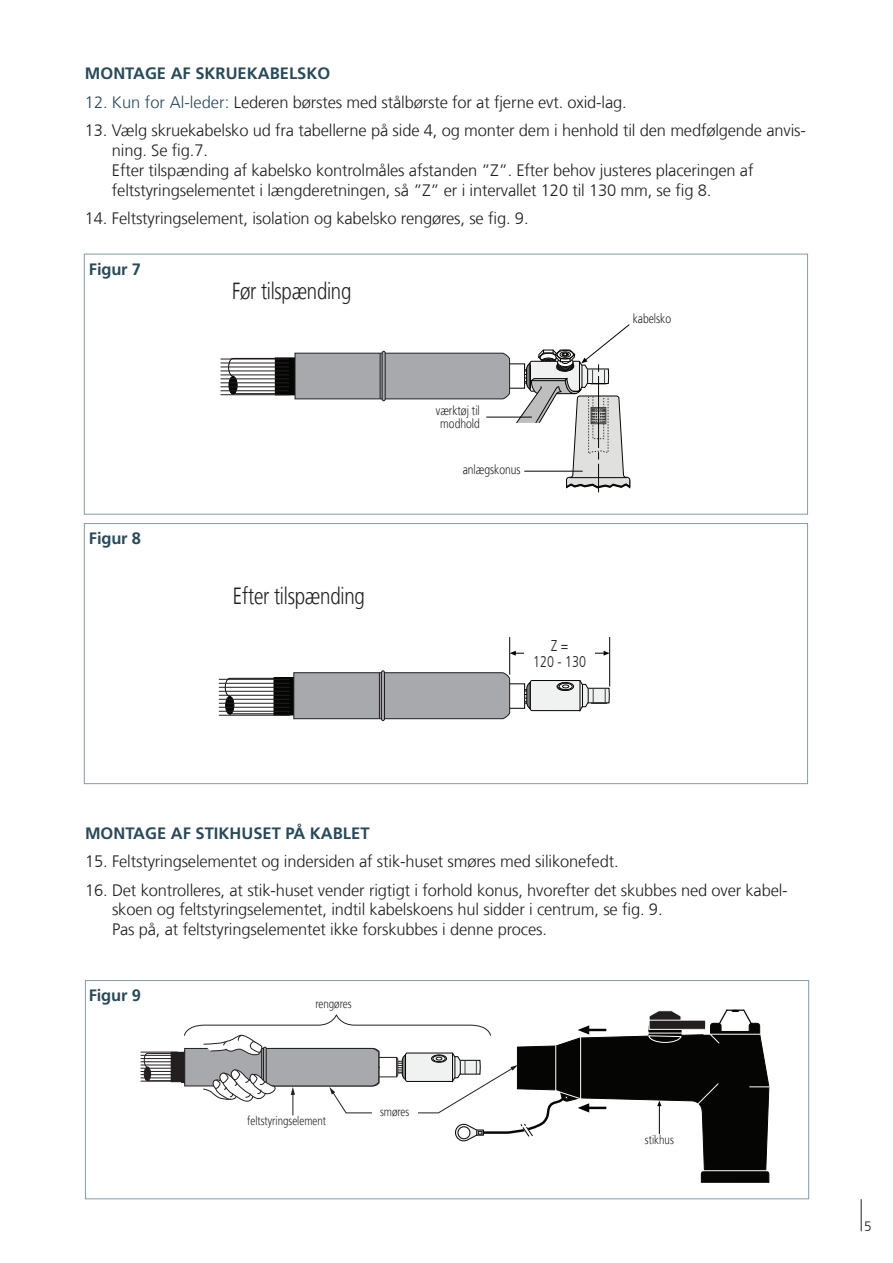
<style>
.page{position:relative;width:893px;height:1263px;background:#fff}
.page>*{position:absolute;margin:0;border:0;box-sizing:border-box;transform-origin:0 0}
.t1{font:300 23.4px "Frutiger LT Com";letter-spacing:-.015em;color:#211e1e;scale:.8 1}
.t2{font:300 23.25px "Frutiger LT Com";letter-spacing:-.015em;color:#211e1e;scale:.8 1}
.t3{font:300 16.5px/19.8px "Frutiger LT Com";letter-spacing:-.01em;color:#231f20}
.Copy_45_11pt_black_n{font:700 16.5px "Frutiger LT Com";color:#294a59}
.Figur{font:700 16.5px "Frutiger LT Com";letter-spacing:-.01em;color:#294a59}
.t4{font:300 15.6px/15.6px "Frutiger LT Com";color:#231f20;text-align:center;scale:.8 1}
.t5{font:300 13.5px "Frutiger LT Com";color:#231f20}
.t6{font:300 12.9px/12.9px "Frutiger LT Com";color:#231f20;text-align:center;scale:.8 1}
.t7{font:300 12.3px "Frutiger LT Com";color:#231f20;scale:.8 1}
.s1{color:#294a59}
</style>
<div class="page">
<hr style="left:220px;top:358px;width:69px;height:1px;background:#231f20">
<hr style="left:220px;top:362px;width:69px;height:1px;background:#231f20">
<hr style="left:220px;top:366px;width:69px;height:1px;background:#231f20">
<hr style="left:220px;top:370px;width:69px;height:1px;background:#231f20">
<hr style="left:220px;top:378px;width:69px;height:1px;background:#231f20">
<hr style="left:220px;top:374px;width:69px;height:1px;background:#231f20">
<hr style="left:220px;top:382px;width:69px;height:1px;background:#231f20">
<hr style="left:220px;top:390px;width:69px;height:1px;background:#231f20">
<hr style="left:220px;top:386px;width:69px;height:1px;background:#231f20">
<hr style="left:220px;top:394px;width:69px;height:1px;background:#231f20">
<svg style="left:228px;top:324px;width:403px;height:169px"></svg>
<div style="left:382px;top:351px;width:3px;height:50px;border:1px solid #231f20;border-radius:2px"></div>
<hr style="left:380px;top:353px;width:1px;height:46px;background:#231f20">
<div style="left:84px;top:254px;width:724px;height:260px;border:1px solid #839ca9"></div>
<svg style="left:149px;top:1056px;width:22px;height:23px"></svg>
<div style="left:147px;top:1053px;width:82px;height:28px;border:1px solid #231f20"></div>
<svg style="left:144px;top:1053px;width:5px;height:15px"></svg>
<div style="left:144px;top:1067px;width:7px;height:14px;background:#231f20;border:1px solid #231f20;border-radius:50%"></div>
<div style="left:171px;top:1052px;width:13px;height:30px;background:#231f20"></div>
<hr style="left:141px;top:1052px;width:37px;height:1px;background:#231f20">
<hr style="left:141px;top:1055px;width:37px;height:1px;background:#231f20">
<hr style="left:141px;top:1058px;width:37px;height:1px;background:#231f20">
<hr style="left:141px;top:1061px;width:37px;height:1px;background:#231f20">
<hr style="left:141px;top:1068px;width:37px;height:1px;background:#231f20">
<hr style="left:141px;top:1064px;width:37px;height:1px;background:#231f20">
<hr style="left:141px;top:1071px;width:37px;height:1px;background:#231f20">
<hr style="left:141px;top:1077px;width:37px;height:1px;background:#231f20">
<hr style="left:141px;top:1074px;width:37px;height:1px;background:#231f20">
<hr style="left:141px;top:1081px;width:37px;height:1px;background:#231f20">
<svg style="left:181px;top:1009px;width:588px;height:174px"></svg>
<div style="left:85px;top:980px;width:724px;height:219px;border:1px solid #839ca9"></div>
<hr style="left:219px;top:679px;width:71px;height:1px;background:#231f20">
<hr style="left:219px;top:683px;width:71px;height:1px;background:#231f20">
<hr style="left:219px;top:687px;width:71px;height:1px;background:#231f20">
<hr style="left:219px;top:691px;width:71px;height:1px;background:#231f20">
<hr style="left:219px;top:699px;width:71px;height:1px;background:#231f20">
<hr style="left:219px;top:695px;width:71px;height:1px;background:#231f20">
<hr style="left:219px;top:703px;width:71px;height:1px;background:#231f20">
<hr style="left:219px;top:711px;width:71px;height:1px;background:#231f20">
<hr style="left:219px;top:707px;width:71px;height:1px;background:#231f20">
<hr style="left:219px;top:715px;width:71px;height:1px;background:#231f20">
<svg style="left:225px;top:637px;width:385px;height:82px"></svg>
<div style="left:381px;top:670px;width:4px;height:51px;border:1px solid #231f20;border-radius:2px"></div>
<hr style="left:379px;top:673px;width:1px;height:46px;background:#231f20">
<div style="left:84px;top:523px;width:724px;height:261px;border:1px solid #839ca9"></div>
<hr style="left:861px;top:1199px;width:1px;height:32px;background:#231f20">
<p class="Copy_45_11pt_black_n" style="left:85px;top:64px;width:247px">MONTAGE AF SKRUEKABELSKO</p>
<p class="t3" style="left:85px;top:92px;width:543px"><span class="s1">12. Kun for Al-leder:</span> Lederen børstes med stålbørste for at fjerne evt. oxid-lag.</p>
<p class="t3" style="left:112px;top:121px;width:695px;text-indent:-27px">13. Vælg skruekabelsko ud fra tabellerne på side 4, og monter dem i henhold til den medfølgende anvis&shy;ning. Se fig.7.<br>Efter tilspænding af kabelsko kontrolmåles afstanden ”Z”. Efter behov justeres placeringen af feltstyringselementet i længderetningen, så ”Z” er i intervallet 120 til 130 mm, se fig 8.</p>
<p class="t3" style="left:85px;top:208px;width:445px">14. Feltstyringselement, isolation og kabelsko rengøres, se fig. 9.</p>
<p class="Figur" style="left:89px;top:259px;width:54px">Figur 7</p>
<p class="Figur" style="left:89px;top:529px;width:54px">Figur 8</p>
<p class="t2" style="left:232px;top:278px;width:151px">Før tilspænding</p>
<p class="t1" style="left:233px;top:582px;width:166px">Efter tilspænding</p>
<p class="t6" style="left:436px;top:404px;width:57px">værktøj til modhold</p>
<p class="t6" style="left:463px;top:463px;width:74px">anlægskonus</p>
<p class="t6" style="left:633px;top:312px;width:50px">kabelsko</p>
<p class="t4" style="left:533px;top:638px;width:67px">Z =<br>120 - 130</p>
<p class="Copy_45_11pt_black_n" style="left:85px;top:823px;width:286px">MONTAGE AF STIKHUSET PÅ KABLET</p>
<p class="t3" style="left:85px;top:852px;width:535px">15. Feltstyringselementet og indersiden af stik-huset smøres med silikonefedt.</p>
<p class="t3" style="left:112px;top:880px;width:677px;text-indent:-27px">16. Det kontrolleres, at stik-huset vender rigtigt i forhold konus, hvorefter det skubbes ned over kabel&shy;skoen og feltstyringselementet, indtil kabelskoens hul sidder i centrum, se fig. 9.<br>Pas på, at feltstyringselementet ikke forskubbes i denne proces.</p>
<p class="Figur" style="left:89px;top:986px;width:54px">Figur 9</p>
<p class="t7" style="left:315px;top:997px;width:47px">rengøres</p>
<p class="t7" style="left:247px;top:1114px;width:100px">feltstyringselement</p>
<p class="t7" style="left:380px;top:1105px;width:38px">smøres</p>
<p class="t7" style="left:645px;top:1133px;width:38px">stikhus</p>
<p class="t5" style="left:864px;top:1218px;width:9px">5</p>
</div>
